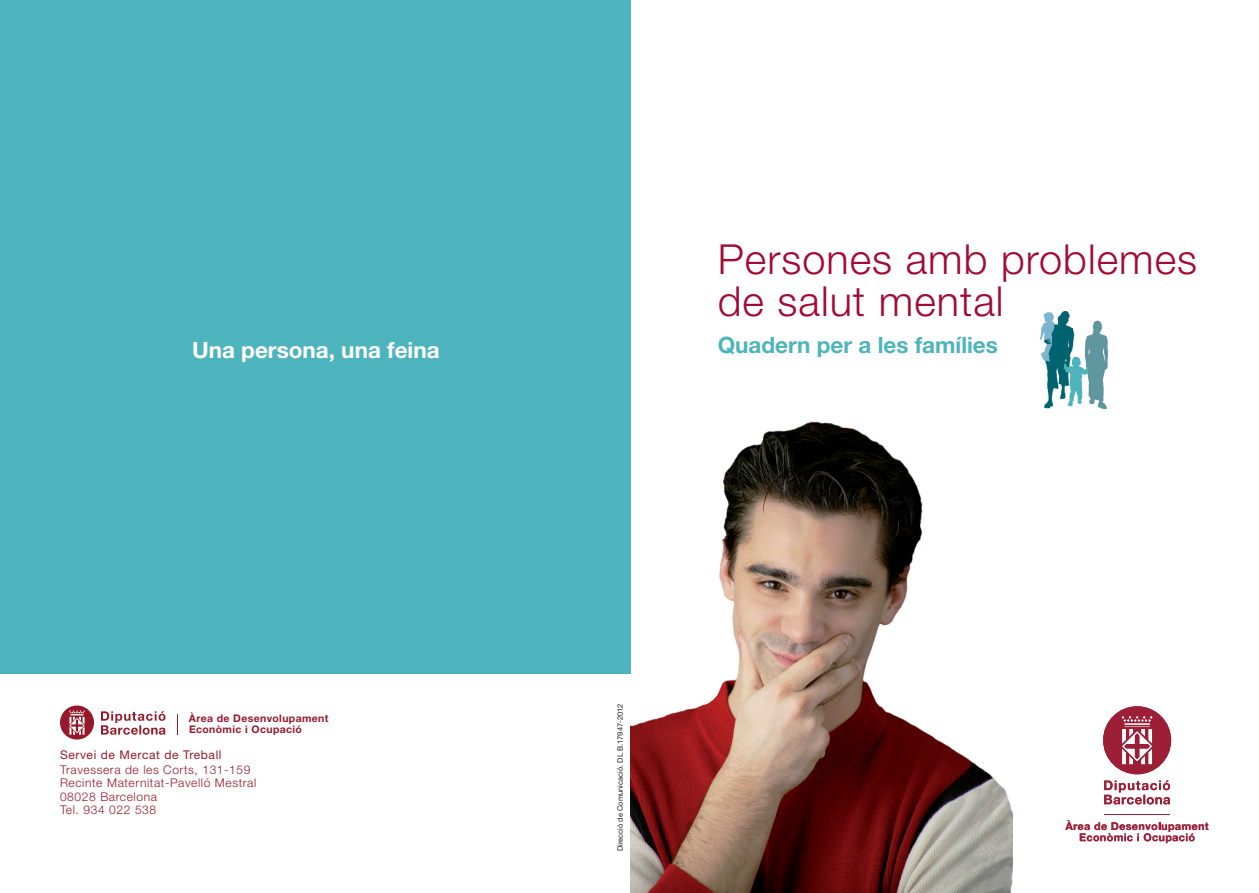
<style>
.page{position:relative;width:1259px;height:893px;background:#fff}
.page>*{position:absolute;margin:0;border:0;box-sizing:border-box;transform-origin:0 0}
.t1{font:300 41.4px/42px "Helvetica Neue";letter-spacing:.025em;color:#a30a34}
.t2{font:700 22.5px "Helvetica Neue";color:#fff}
.t3{font:700 22.5px "Helvetica Neue";color:#4db4bd}
.t4{font:300 12px/13.5px "Helvetica Neue LT Std";letter-spacing:.05em;color:#95192b}
.t5{font:12px "Helvetica Neue LT Std";letter-spacing:.05em;color:#95192b}
.t6{font:700 10.8px/11.4px "Helvetica Neue LT Std";letter-spacing:.035em;color:#9c1f37;text-align:center}
.t7{font:700 10.5px/10.6px "Helvetica Neue LT Std";letter-spacing:.035em;color:#95192b}
.t8{font:7.5px "Helvetica Neue LT Std";color:#231f20}
</style>
<div class="page">
<svg style="left:177px;top:714px;width:1px;height:20px"></svg>
<svg style="left:101px;top:711px;width:65px;height:23px"></svg>
<svg style="left:60px;top:705px;width:34px;height:34px"></svg>
<svg style="left:1104px;top:780px;width:66px;height:24px"></svg>
<hr style="left:1104px;top:814px;width:66px;height:1px;background:#9c1f37">
<svg style="left:1103px;top:706px;width:68px;height:68px"></svg>
<svg style="left:1065px;top:820px;width:144px;height:23px"></svg>
<img style="left:631px;top:421px;width:382px;height:472px">
<img style="left:1041px;top:311px;width:66px;height:97px">
<div style="left:0;top:0;width:631px;height:673px;background:#4db4bd"></div>
<h2 class="t2" style="left:192px;top:332px;width:249px">Una persona, una feina</h2>
<h2 class="t2" style="left:192px;top:336px;width:249px">Una persona, una feina</h2>
<p class="t7" style="left:189px;top:714px;width:141px">Àrea de Desenvolupament<br>Econòmic i Ocupació</p>
<p class="t5" style="left:60px;top:751px;width:163px">Servei de Mercat de Treball</p>
<p class="t4" style="left:60px;top:764px;width:198px">Travessera de les Corts, 131-159<br>Recinte Maternitat-Pavelló Mestral<br>08028 Barcelona<br>Tel. 934 022 538</p>
<h1 class="t1" style="left:718px;top:238px;width:481px">Persones amb problemes de salut mental</h1>
<h2 class="t3" style="left:718px;top:331px;width:282px">Quadern per a les famílies</h2>
<p class="t8" style="left:617px;top:851px;width:149px;rotate:-90deg">Direcció de Comunicació. DL B.17947-2012</p>
<p class="t6" style="left:1066px;top:821px;width:145px">Àrea de Desenvolupament<br>Econòmic i Ocupació</p>
</div>
